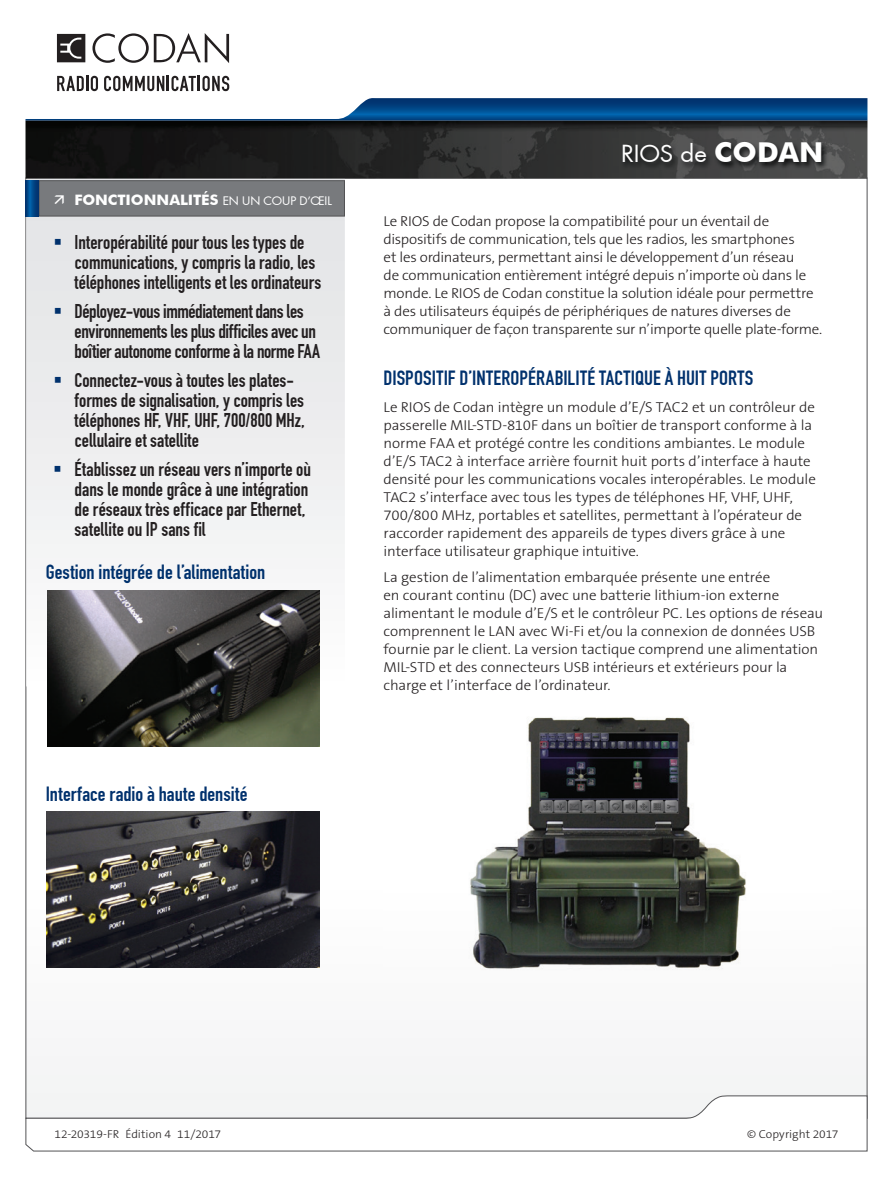
<style>
.page{position:relative;width:893px;height:1188px;background:#fff}
.page>*{position:absolute;margin:0;border:0;box-sizing:border-box;transform-origin:0 0}
.t1{font:23.1px "Futura";letter-spacing:-.01em;color:#fff;scale:1.04 1}
.t2{font:20.1px "DIN Engschrift Alternate";letter-spacing:.005em;color:#00316d;scale:1.04 1}
.t3{font:19.5px/20.1px "DIN Engschrift Alternate";letter-spacing:-.005em;color:#231f20}
.t4{font:300 14.4px/18px "The Sans B3";letter-spacing:-.01em;color:#231f20;scale:1.04 1}
.t5{font:700 14.4px "Futura BT";color:#fff;scale:1.04 1}
.t6{font:300 11.55px "The Sans B3";letter-spacing:-.005em;color:#231f20;scale:1.04 1}
.s1{font-family:"Futura";font-weight:400;font-size:11.55px}
.s2{color:#00316d}
.s3{font-family:"Futura BT";font-weight:700;font-size:27.3px}
</style>
<div class="page">
<svg style="left:28px;top:746px;width:837px;height:349px"></svg>
<svg style="left:26px;top:179px;width:319px;height:507px"></svg>
<svg style="left:25px;top:1095px;width:843px;height:57px"></svg>
<svg style="left:26px;top:98px;width:841px;height:23px"></svg>
<img style="left:26px;top:121px;width:841px;height:58px">
<div style="left:39px;top:180px;width:306px;height:36px;background:#787a7d;border:1px solid #535355"></div>
<svg style="left:26px;top:180px;width:13px;height:36px"></svg>
<svg style="left:92px;top:33px;width:137px;height:30px"></svg>
<svg style="left:57px;top:76px;width:41px;height:15px"></svg>
<svg style="left:104px;top:76px;width:125px;height:15px"></svg>
<svg style="left:57px;top:34px;width:28px;height:28px"></svg>
<img style="left:621px;top:140px;width:208px;height:30px">
<img style="left:47px;top:590px;width:273px;height:156px">
<img style="left:47px;top:812px;width:272px;height:156px">
<img style="left:384px;top:717px;width:447px;height:255px">
<p class="t5" style="left:74px;top:191px;width:249px">FONCTIONNALITÉS <span class="s1">EN UN COUP D’ŒIL</span></p>
<h3 class="t3" style="left:75px;top:232px;width:248px;text-indent:-21px"><span class="s2">▪</span> Interopérabilité pour tous les types de communications, y compris la radio, les téléphones intelligents et les ordinateurs</h3>
<h3 class="t3" style="left:75px;top:301px;width:247px;text-indent:-21px"><span class="s2">▪</span> Déployez-vous immédiatement dans les environnements les plus difficiles avec un boîtier autonome conforme à la norme FAA</h3>
<h3 class="t3" style="left:75px;top:370px;width:232px;text-indent:-21px"><span class="s2">▪</span> Connectez-vous à toutes les plates&shy;formes de signalisation, y compris les téléphones HF, VHF, UHF, 700/800 MHz, cellulaire et satellite</h3>
<h3 class="t3" style="left:75px;top:459px;width:238px;text-indent:-21px"><span class="s2">▪</span> Établissez un réseau vers n’importe où dans le monde grâce à une intégration de réseaux très efficace par Ethernet, satellite ou IP sans fil</h3>
<h2 class="t2" style="left:46px;top:560px;width:213px">Gestion intégrée de l’alimentation</h2>
<h2 class="t2" style="left:46px;top:782px;width:195px">Interface radio à haute densité</h2>
<h1 class="t1" style="left:621px;top:139px;width:196px">RIOS de <span class="s3">CODAN</span></h1>
<p class="t4" style="left:384px;top:213px;width:423px">Le RIOS de Codan propose la compatibilité pour un éventail de dispositifs de communication, tels que les radios, les smartphones<br>et les ordinateurs, permettant ainsi le développement d’un réseau<br>de communication entièrement intégré depuis n’importe où dans le monde. Le RIOS de Codan constitue la solution idéale pour permettre à des utilisateurs équipés de périphériques de natures diverses de communiquer de façon transparente sur n’importe quelle plate-forme.</p>
<h2 class="t2" style="left:384px;top:366px;width:357px">DISPOSITIF D’INTEROPÉRABILITÉ TACTIQUE À HUIT PORTS</h2>
<p class="t4" style="left:384px;top:398px;width:417px">Le RIOS de Codan intègre un module d’E/S TAC2 et un contrôleur de passerelle MIL-STD-810F dans un boîtier de transport conforme à la norme FAA et protégé contre les conditions ambiantes. Le module d’E/S TAC2 à interface arrière fournit huit ports d’interface à haute densité pour les communications vocales interopérables. Le module TAC2 s’interface avec tous les types de téléphones HF, VHF, UHF, 700/800 MHz, portables et satellites, permettant à l’opérateur de raccorder rapidement des appareils de types divers grâce à une interface utilisateur graphique intuitive.</p>
<p class="t4" style="left:384px;top:569px;width:424px">La gestion de l’alimentation embarquée présente une entrée<br>en courant continu (DC) avec une batterie lithium-ion externe alimentant le module d’E/S et le contrôleur PC. Les options de réseau comprennent le LAN avec Wi-Fi et/ou la connexion de données USB fournie par le client. La version tactique comprend une alimentation MIL-STD et des connecteurs USB intérieurs et extérieurs pour la charge et l’interface de l’ordinateur.</p>
<p class="t6" style="left:54px;top:1128px;width:162px">12-20319-FR Édition 4 11/2017</p>
<p class="t6" style="left:747px;top:1128px;width:89px">© Copyright 2017</p>
</div>
